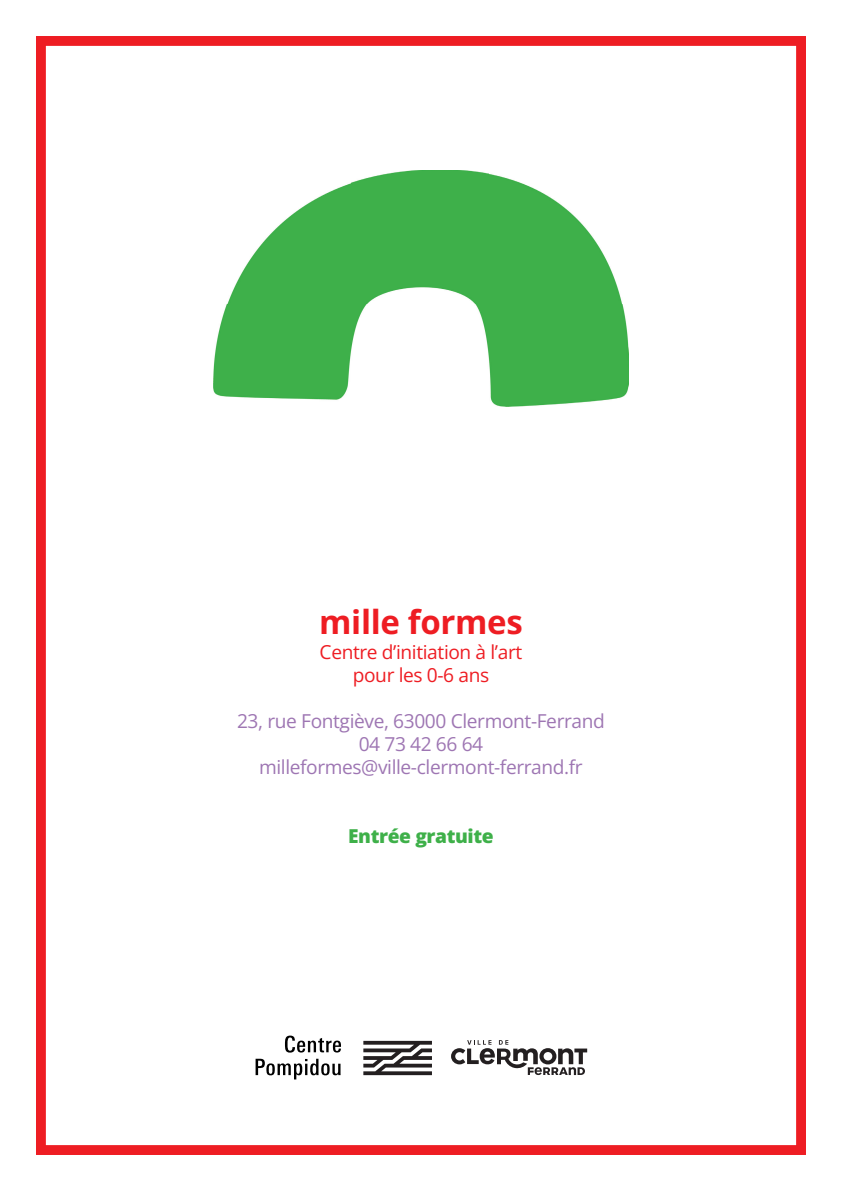
<style>
.page{position:relative;width:842px;height:1191px;background:#fff}
.page>*{position:absolute;margin:0;border:0;box-sizing:border-box;transform-origin:0 0}
.t1{font:700 33px "Open Sans";letter-spacing:-.01em;color:#ee1d23}
.t2{font:19.2px/23px "Open Sans";letter-spacing:-.02em;color:#9e76b3;text-align:center}
.t3{font:19.2px/23px "Open Sans";letter-spacing:-.02em;color:#ee1d23;text-align:center}
.t4{font:800 19.2px "Open Sans";letter-spacing:-.02em;color:#3eb049}
</style>
<div class="page">
<div style="left:36px;top:36px;width:770px;height:1119px;border:10px solid #ee1d23"></div>
<img style="left:214px;top:170px;width:414px;height:236px">
<svg style="left:285px;top:1035px;width:56px;height:17px"></svg>
<svg style="left:256px;top:1058px;width:85px;height:21px"></svg>
<svg style="left:363px;top:1040px;width:69px;height:35px"></svg>
<svg style="left:451px;top:1040px;width:136px;height:35px"></svg>
<h1 class="t1" style="left:319px;top:599px;width:205px">mille formes</h1>
<p class="t3" style="left:320px;top:640px;width:204px">Centre d’initiation à l’art pour les 0-6 ans</p>
<p class="t2" style="left:237px;top:709px;width:369px">23, rue Fontgiève, 63000 Clermont-Ferrand<br>04 73 42 66 64 milleformes@ville-clermont-ferrand.fr</p>
<p class="t4" style="left:348px;top:823px;width:147px">Entrée gratuite</p>
</div>
